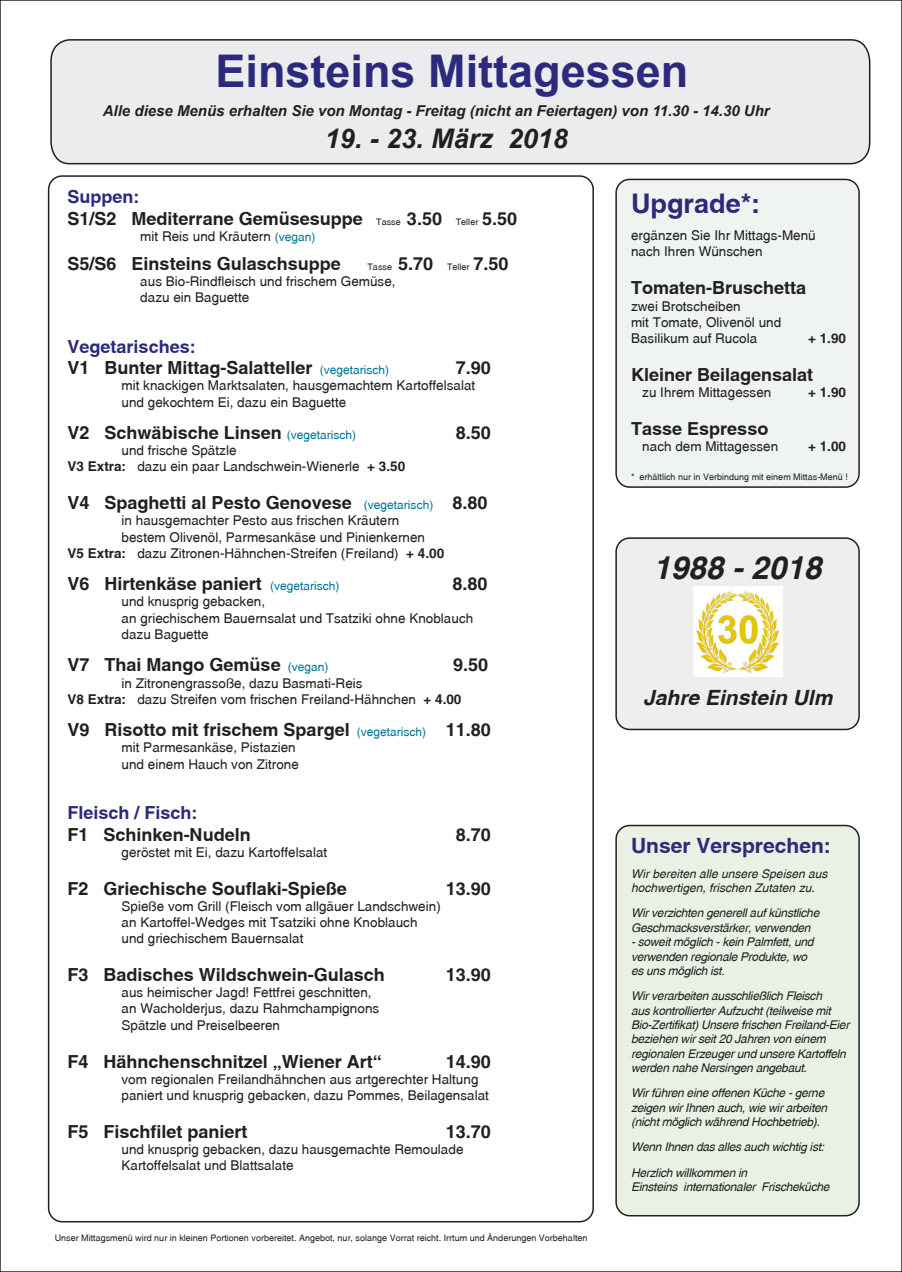
<style>
.page{position:relative;width:902px;height:1272px;background:#fff}
.page>*{position:absolute;margin:0;border:0;box-sizing:border-box;transform-origin:0 0}
.t1{font:700 45px "Arial";color:#2c2a7c}
.t2{font:italic 700 31.5px "Swansea";color:#231f20}
.t3{font:italic 700 27px "Arial";color:#231f20}
.t4{font:700 27px "Swansea";color:#2c2a7c}
.t5{font:700 21px "Swansea";color:#2c2a7c}
.t6{font:italic 700 21px "Swansea";color:#231f20}
.t7{font:700 18px/21.6px "Swansea";color:#231f20}
.t8{font:700 18px "Swansea";color:#2c2a7c}
.t9{font:italic 700 15px "Arial";color:#231f20}
.t10{font:13.5px/16.2px "Swansea";color:#231f20}
.t11{font:700 13.5px "Swansea";color:#231f20}
.t12{font:italic 12px/14.4px "Swansea";letter-spacing:-.025em;color:#231f20}
.t13{font:italic 12px/14.4px "Swansea";color:#231f20}
.t14{font:9px "Swansea";color:#231f20}
.s1{color:#2c2a7c}
.s2{font-weight:400;font-size:9px}
.s3{font-size:12px;color:#079}
.s4{font-weight:700;font-size:18px}
.s5{font-weight:400;font-size:12px;color:#079}
.s6{font-weight:700}
</style>
<div class="page">
<div style="left:50px;top:39px;width:821px;height:126px;background:#ececee"></div>
<div style="left:616px;top:179px;width:243px;height:308px;background:#eff4f0;border-radius:14px"></div>
<div style="left:615px;top:179px;width:244px;height:309px;border:2px solid #231f20;border-radius:14px"></div>
<div style="left:616px;top:538px;width:243px;height:191px;background:#eeeeef;border-radius:14px"></div>
<div style="left:615px;top:537px;width:244px;height:193px;border:2px solid #231f20;border-radius:14px"></div>
<div style="left:616px;top:825px;width:243px;height:390px;background:#e9f0e4;border-radius:14px"></div>
<div style="left:615px;top:824px;width:244px;height:392px;border:2px solid #231f20;border-radius:14px"></div>
<img style="left:693px;top:587px;width:89px;height:89px">
<h1 class="t1" style="left:215px;top:41px;width:474px">Einsteins Mittagessen</h1>
<p class="t9" style="left:103px;top:101px;width:668px">Alle diese Menüs erhalten Sie von Montag - Freitag (nicht an Feiertagen) von 11.30 - 14.30 Uhr</p>
<h3 class="t3" style="left:324px;top:121px;width:245px">19. - 23. März 2018</h3>
<h3 class="t7" style="left:68px;top:186px;width:451px"><span class="s1">Suppen:<br></span>S1/S2 Mediterrane Gemüsesuppe <span class="s2">Tasse</span> 3.50 <span class="s2">Teller</span> 5.50</h3>
<p class="t10" style="left:140px;top:228px;width:177px">mit Reis und Kräutern <span class="s3">(vegan)</span></p>
<h3 class="t7" style="left:68px;top:252px;width:275px">S5/S6 Einsteins Gulaschsuppe</h3>
<p class="t14" style="left:367px;top:261px;width:142px">Tasse <span class="s4">5.70</span> Teller <span class="s4">7.50</span></p>
<p class="t10" style="left:140px;top:273px;width:257px">aus Bio-Rindfleisch und frischem Gemüse, dazu ein Baguette</p>
<h3 class="t7" style="left:68px;top:335px;width:323px"><span class="s1">Vegetarisches:<br></span>V1 Bunter Mittag-Salatteller <span class="s5">(vegetarisch)</span></h3>
<h3 class="t7" style="left:455px;top:357px;width:37px">7.90</h3>
<p class="t10" style="left:122px;top:377px;width:355px">mit knackigen Marktsalaten, hausgemachtem Kartoffelsalat und gekochtem Ei, dazu ein Baguette</p>
<h3 class="t7" style="left:68px;top:421px;width:290px">V2 Schwäbische Linsen <span class="s5">(vegetarisch)</span></h3>
<h3 class="t7" style="left:455px;top:421px;width:37px">8.50</h3>
<p class="t10" style="left:68px;top:442px;width:339px;text-indent:54px">und frische Spätzle<br><span class="s6">V3 Extra:</span> dazu ein paar Landschwein-Wienerle <span class="s6">+ 3.50</span></p>
<h3 class="t7" style="left:68px;top:492px;width:421px">V4 Spaghetti al Pesto Genovese <span class="s5">(vegetarisch)</span> 8.80</h3>
<p class="t10" style="left:122px;top:512px;width:279px">in hausgemachter Pesto aus frischen Kräutern</p>
<p class="t10" style="left:122px;top:528px;width:305px">bestem Olivenöl, Parmesankäse und Pinienkernen</p>
<p class="t10" style="left:68px;top:545px;width:378px"><span class="s6">V5 Extra:</span> dazu Zitronen-Hähnchen-Streifen (Freiland) <span class="s6">+ 4.00</span></p>
<h3 class="t7" style="left:68px;top:573px;width:273px">V6 Hirtenkäse paniert <span class="s5">(vegetarisch)</span></h3>
<h3 class="t7" style="left:452px;top:573px;width:37px">8.80</h3>
<p class="t10" style="left:121px;top:593px;width:353px">und knusprig gebacken,<br>an griechischem Bauernsalat und Tsatziki ohne Knoblauch dazu Baguette</p>
<h3 class="t7" style="left:68px;top:654px;width:262px">V7 Thai Mango Gemüse <span class="s5">(vegan)</span></h3>
<h3 class="t7" style="left:453px;top:654px;width:37px">9.50</h3>
<p class="t10" style="left:68px;top:674px;width:395px;text-indent:54px">in Zitronengrassoße, dazu Basmati-Reis<br><span class="s6">V8 Extra:</span> dazu Streifen vom frischen Freiland-Hähnchen <span class="s6">+ 4.00</span></p>
<h3 class="t7" style="left:68px;top:718px;width:425px">V9 Risotto mit frischem Spargel <span class="s5">(vegetarisch)</span> 11.80</h3>
<p class="t10" style="left:122px;top:739px;width:179px">mit Parmesankäse, Pistazien und einem Hauch von Zitrone</p>
<h3 class="t8" style="left:68px;top:801px;width:132px">Fleisch / Fisch:</h3>
<h3 class="t7" style="left:68px;top:823px;width:185px">F1 Schinken-Nudeln</h3>
<h3 class="t7" style="left:455px;top:823px;width:37px">8.70</h3>
<p class="t10" style="left:122px;top:843px;width:207px">geröstet mit Ei, dazu Kartoffelsalat</p>
<h3 class="t7" style="left:68px;top:877px;width:281px">F2 Griechische Souflaki-Spieße</h3>
<h3 class="t7" style="left:446px;top:877px;width:47px">13.90</h3>
<p class="t10" style="left:122px;top:897px;width:321px">Spieße vom Grill (Fleisch vom allgäuer Landschwein) an Kartoffel-Wedges mit Tsatziki ohne Knoblauch und griechischem Bauernsalat</p>
<h3 class="t7" style="left:68px;top:963px;width:319px">F3 Badisches Wildschwein-Gulasch</h3>
<h3 class="t7" style="left:446px;top:963px;width:47px">13.90</h3>
<p class="t10" style="left:122px;top:984px;width:259px">aus heimischer Jagd! Fettfrei geschnitten, an Wacholderjus, dazu Rahmchampignons<br>Spätzle und Preiselbeeren</p>
<h3 class="t7" style="left:68px;top:1050px;width:316px">F4 Hähnchenschnitzel „Wiener Art“</h3>
<h3 class="t7" style="left:446px;top:1050px;width:47px">14.90</h3>
<p class="t10" style="left:122px;top:1070px;width:369px">vom regionalen Freilandhähnchen aus artgerechter Haltung paniert und knusprig gebacken, dazu Pommes, Beilagensalat</p>
<h3 class="t7" style="left:68px;top:1120px;width:181px">F5 Fischfilet paniert</h3>
<h3 class="t7" style="left:446px;top:1120px;width:47px">13.70</h3>
<p class="t10" style="left:122px;top:1140px;width:343px">und knusprig gebacken, dazu hausgemachte Remoulade<br>Kartoffelsalat und Blattsalate</p>
<p class="t14" style="left:55px;top:1232px;width:534px">Unser Mittagsmenü wird nur in kleinen Portionen vorbereitet. Angebot, nur, solange Vorrat reicht. Irrtum und Änderungen Vorbehalten</p>
<h3 class="t4" style="left:631px;top:187px;width:131px">Upgrade*:</h3>
<p class="t10" style="left:631px;top:227px;width:186px">ergänzen Sie Ihr Mittags-Menü nach Ihren Wünschen</p>
<h3 class="t7" style="left:631px;top:277px;width:177px">Tomaten-Bruschetta</h3>
<p class="t10" style="left:631px;top:297px;width:152px">zwei Brotscheiben<br>mit Tomate, Olivenöl und<br>Basilikum auf Rucola</p>
<p class="t11" style="left:808px;top:330px;width:39px">+ 1.90</p>
<h3 class="t7" style="left:631px;top:363px;width:184px">Kleiner Beilagensalat</h3>
<p class="t10" style="left:642px;top:384px;width:131px">zu Ihrem Mittagessen</p>
<p class="t11" style="left:808px;top:384px;width:39px">+ 1.90</p>
<h3 class="t7" style="left:631px;top:417px;width:139px">Tasse Espresso</h3>
<p class="t10" style="left:642px;top:438px;width:137px">nach dem Mittagessen</p>
<p class="t11" style="left:808px;top:438px;width:39px">+ 1.00</p>
<p class="t14" style="left:631px;top:471px;width:218px">* erhältlich nur in Verbindung mit einem Mittas-Menü !</p>
<h2 class="t2" style="left:653px;top:550px;width:170px">1988 - 2018</h2>
<h3 class="t6" style="left:643px;top:685px;width:191px">Jahre Einstein Ulm</h3>
<h3 class="t5" style="left:631px;top:832px;width:201px">Unser Versprechen:</h3>
<p class="t13" style="left:631px;top:866px;width:198px">Wir bereiten alle unsere Speisen aus hochwertigen, frischen Zutaten zu.</p>
<p class="t12" style="left:631px;top:905px;width:190px">Wir verzichten generell auf künstliche<br>Geschmacksverstärker, verwenden</p>
<p class="t12" style="left:631px;top:934px;width:184px">- soweit möglich - kein Palmfett, und verwenden regionale Produkte, wo es uns möglich ist.</p>
<p class="t12" style="left:631px;top:988px;width:220px">Wir verarbeiten ausschließlich Fleisch<br>aus kontrollierter Aufzucht (teilweise mit Bio-Zertifikat) Unsere frischen Freiland-Eier beziehen wir seit 20 Jahren von einem regionalen Erzeuger und unsere Kartoffeln werden nahe Nersingen angebaut.</p>
<p class="t12" style="left:631px;top:1085px;width:197px">Wir führen eine offenen Küche - gerne zeigen wir Ihnen auch, wie wir arbeiten (nicht möglich während Hochbetrieb).</p>
<p class="t12" style="left:631px;top:1134px;width:194px;line-height:25.2px">Wenn Ihnen das alles auch wichtig ist:<br>Herzlich willkommen in</p>
<p class="t12" style="left:631px;top:1179px;width:200px">Einsteins internationaler Frischeküche</p>
</div>
